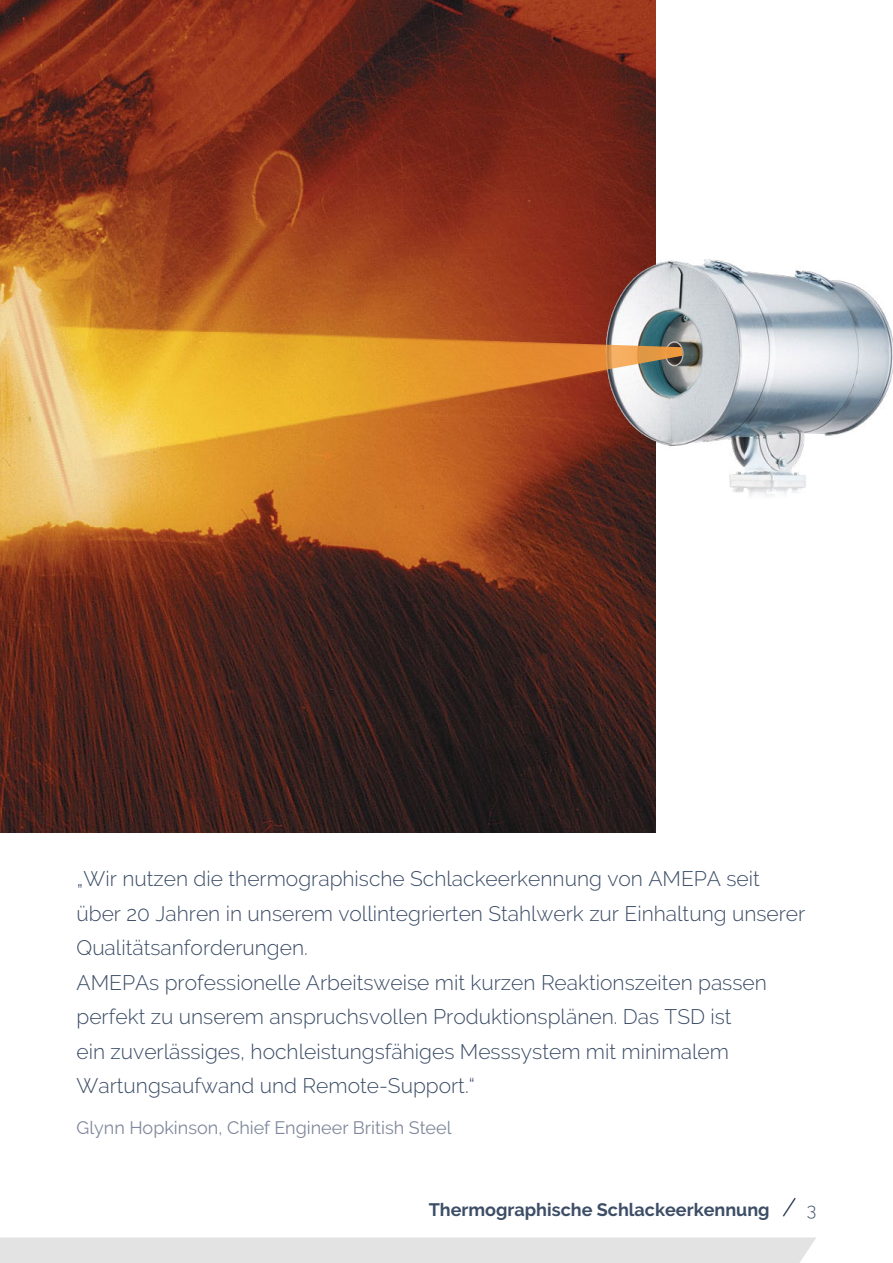
<style>
.page{position:relative;width:893px;height:1263px;background:#fff}
.page>*{position:absolute;margin:0;border:0;box-sizing:border-box;transform-origin:0 0}
.t1{font:300 21px/34.5px "Raleway";color:#3c4d66}
.t2{font:18px "Raleway";color:#80889b}
.t3{font:700 18px "Raleway";color:#3c4d66}
.t4{font:300 18px "Raleway";color:#3c4d66}
</style>
<div class="page">
<div style="left:0;top:1237px;width:816px;height:26px;background:#e3e3e4"></div>
<img style="left:0;top:0;width:656px;height:832px">
<svg style="left:782px;top:1197px;width:14px;height:20px"></svg>
<img style="left:598px;top:249px;width:295px;height:251px">
<svg style="left:53px;top:326px;width:629px;height:137px;background:#d1923c"></svg>
<svg style="left:716px;top:451px;width:107px;height:49px"></svg>
<p class="t1" style="left:77px;top:863px;width:730px">„Wir nutzen die thermographische Schlackeerkennung von AMEPA seit über 20 Jahren in unserem vollintegrierten Stahlwerk zur Einhaltung unserer Qualitätsanforderungen.<br>AMEPAs professionelle Arbeitsweise mit kurzen Reaktionszeiten passen perfekt zu unserem anspruchsvollen Produktionsplänen. Das TSD ist<br>ein zuverlässiges, hochleistungsfähiges Messsystem mit minimalem Wartungsaufwand und Remote-Support.“</p>
<p class="t2" style="left:77px;top:1117px;width:377px">Glynn Hopkinson, Chief Engineer British Steel</p>
<p class="t3" style="left:429px;top:1202px;width:342px">Thermographische Schlackeerkennung</p>
<p class="t4" style="left:807px;top:1203px;width:11px">3</p>
</div>
